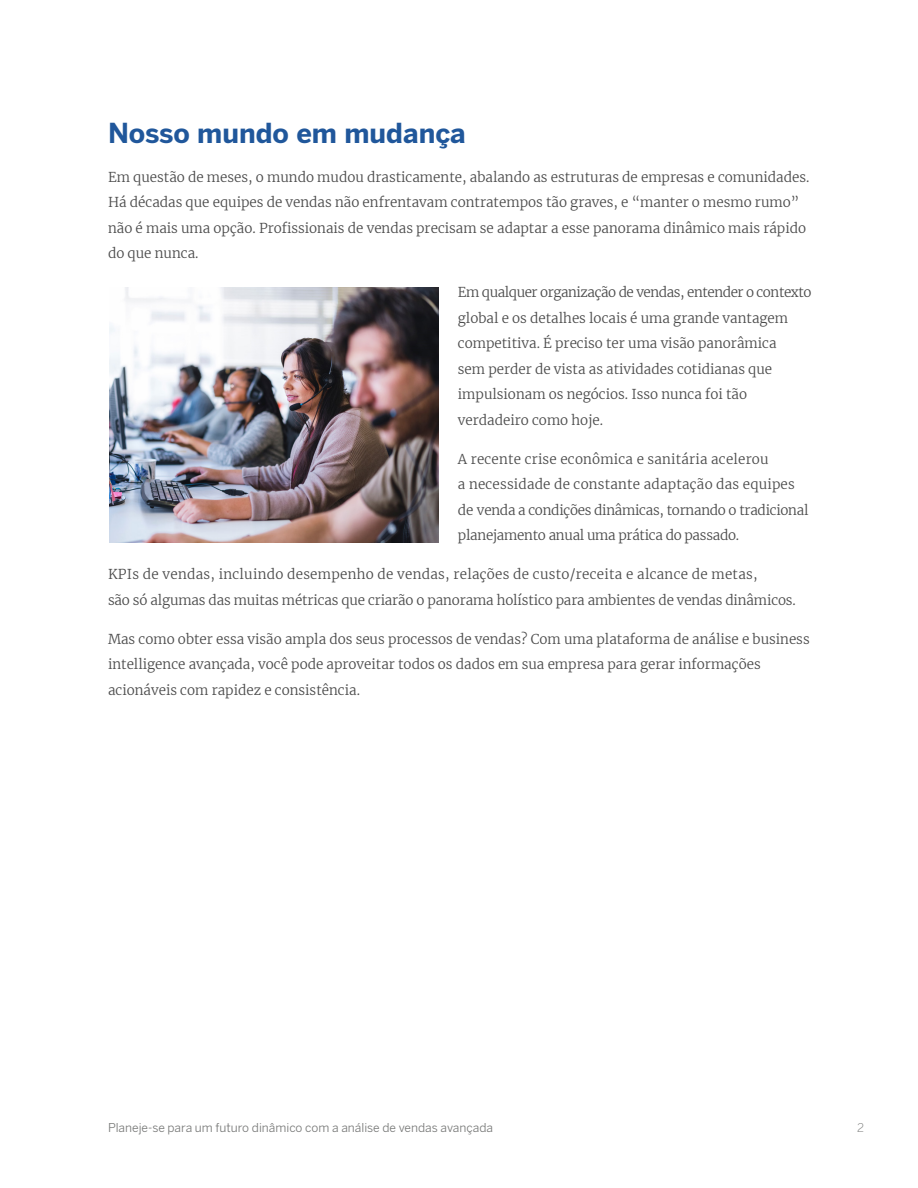
<style>
.page{position:relative;width:918px;height:1188px;background:#fff}
.page>*{position:absolute;margin:0;border:0;box-sizing:border-box;transform-origin:0 0}
.t1{font:700 27px "Benton Sans";color:#20579b}
.t2{font:300 13.5px/25.5px "Merriweather";color:#4b4b4b}
.t3{font:12px "Benton Sans";color:#777877}
.t4{font:300 12px "Benton Sans";color:#777877}
</style>
<div class="page">
<img style="left:110px;top:287px;width:329px;height:255px">
<p class="t1" style="left:108px;top:116px;width:359px">Nosso mundo em mudança</p>
<p class="t2" style="left:108px;top:164px;width:703px">Em questão de meses, o mundo mudou drasticamente, abalando as estruturas de empresas e comunidades.<br>Há décadas que equipes de vendas não enfrentavam contratempos tão graves, e “manter o mesmo rumo” não é mais uma opção. Profissionais de vendas precisam se adaptar a esse panorama dinâmico mais rápido do que nunca.</p>
<p class="t2" style="left:458px;top:279px;width:355px">Em qualquer organização de vendas, entender o contexto global e os detalhes locais é uma grande vantagem competitiva. É preciso ter uma visão panorâmica<br>sem perder de vista as atividades cotidianas que impulsionam os negócios. Isso nunca foi tão verdadeiro como hoje.</p>
<p class="t2" style="left:458px;top:446px;width:352px">A recente crise econômica e sanitária acelerou<br>a necessidade de constante adaptação das equipes de venda a condições dinâmicas, tornando o tradicional planejamento anual uma prática do passado.</p>
<p class="t2" style="left:108px;top:561px;width:689px">KPIs de vendas, incluindo desempenho de vendas, relações de custo/receita e alcance de metas,<br>são só algumas das muitas métricas que criarão o panorama holístico para ambientes de vendas dinâmicos.</p>
<p class="t2" style="left:108px;top:626px;width:703px">Mas como obter essa visão ampla dos seus processos de vendas? Com uma plataforma de análise e business intelligence avançada, você pode aproveitar todos os dados em sua empresa para gerar informações acionáveis com rapidez e consistência.</p>
<p class="t3" style="left:108px;top:1121px;width:387px">Planeje-se para um futuro dinâmico com a análise de vendas avançada</p>
<p class="t4" style="left:857px;top:1121px;width:8px">2</p>
</div>
